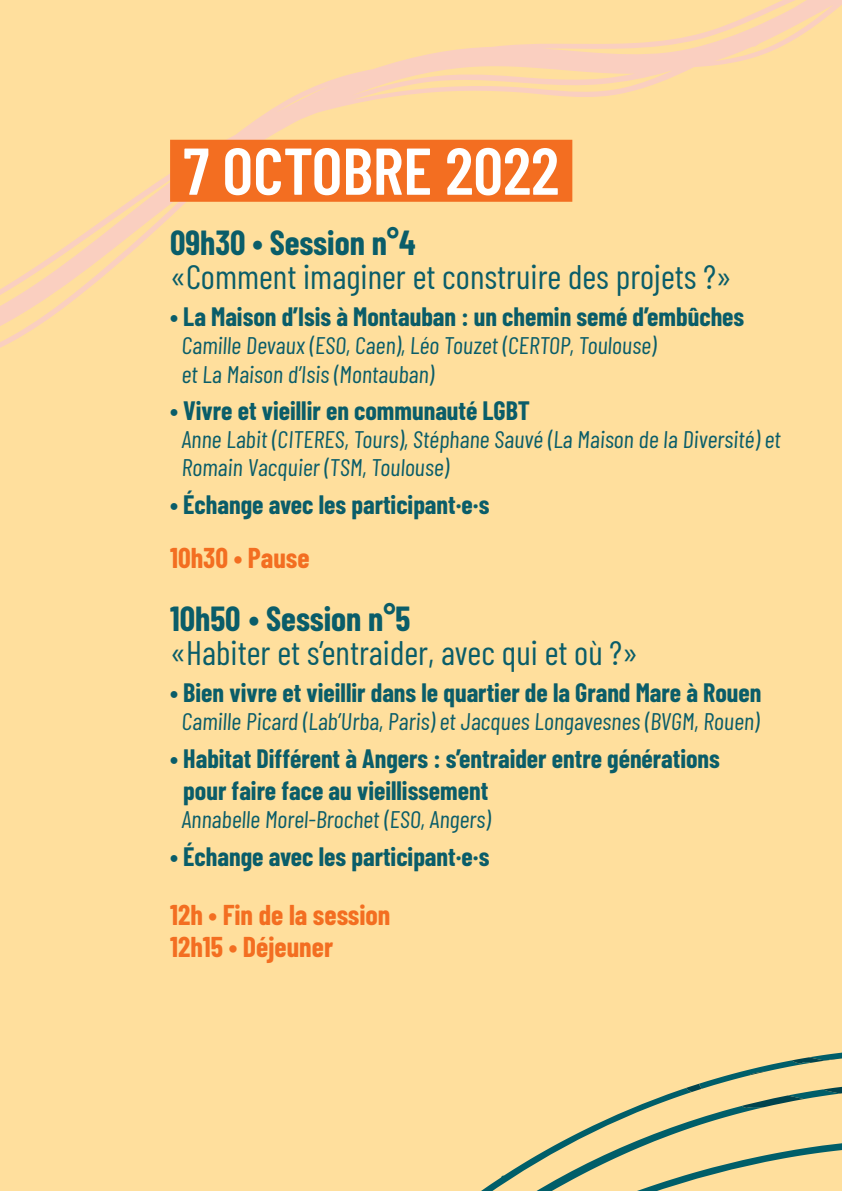
<style>
.page{position:relative;width:842px;height:1191px;background:#fff}
.page>*{position:absolute;margin:0;border:0;box-sizing:border-box;transform-origin:0 0}
.t1{font:600 66px "Barlow Condensed";color:#fff}
.t2{font:34px "Barlow Condensed";color:#0a5d69}
.t3{font:700 34px "Barlow Condensed";color:#0a5d69}
.t4{font:700 28px/32px "Barlow Condensed";color:#f36e21}
.t5{font:700 26px/32px "Barlow Condensed";color:#0a5d69}
.t6{font:24px/28px "Barlow Condensed";color:#0a5d69}
</style>
<div class="page">
<div style="left:0;top:360px;width:842px;height:831px;background:#ffdf9d"></div>
<svg style="left:323px;top:794px;width:22px;height:24px"></svg>
<svg style="left:326px;top:606px;width:23px;height:27px"></svg>
<svg style="left:66px;top:971px;width:24px;height:27px"></svg>
<svg style="left:79px;top:914px;width:49px;height:23px"></svg>
<svg style="left:117px;top:943px;width:10px;height:10px"></svg>
<svg style="left:92px;top:840px;width:8px;height:9px"></svg>
<svg style="left:118px;top:724px;width:25px;height:26px"></svg>
<svg style="left:169px;top:1100px;width:15px;height:13px"></svg>
<svg style="left:135px;top:500px;width:23px;height:22px"></svg>
<svg style="left:806px;top:581px;width:36px;height:22px"></svg>
<svg style="left:758px;top:806px;width:16px;height:16px"></svg>
<div style="left:741px;top:874px;width:7px;height:7px;background:#ffdf9d;border-radius:2px"></div>
<svg style="left:757px;top:761px;width:18px;height:22px"></svg>
<svg style="left:347px;top:695px;width:8px;height:11px"></svg>
<svg style="left:373px;top:789px;width:13px;height:11px"></svg>
<svg style="left:396px;top:665px;width:11px;height:10px"></svg>
<div style="left:381px;top:1023px;width:15px;height:15px;background:#ffdf9d;border-radius:7px"></div>
<svg style="left:714px;top:681px;width:21px;height:19px"></svg>
<svg style="left:682px;top:771px;width:5px;height:6px"></svg>
<svg style="left:552px;top:565px;width:10px;height:10px"></svg>
<svg style="left:570px;top:681px;width:30px;height:25px"></svg>
<svg style="left:429px;top:483px;width:9px;height:9px"></svg>
<svg style="left:425px;top:517px;width:25px;height:23px"></svg>
<div style="left:341px;top:360px;width:77px;height:39px;background:#ffdf9d"></div>
<svg style="left:530px;top:811px;width:25px;height:22px"></svg>
<svg style="left:294px;top:880px;width:16px;height:19px"></svg>
<svg style="left:254px;top:617px;width:32px;height:24px"></svg>
<svg style="left:236px;top:574px;width:28px;height:32px"></svg>
<div style="left:202px;top:405px;width:64px;height:88px;background:#ffdf9d"></div>
<svg style="left:219px;top:367px;width:17px;height:24px"></svg>
<svg style="left:212px;top:1008px;width:14px;height:13px"></svg>
<svg style="left:615px;top:641px;width:11px;height:13px"></svg>
<svg style="left:233px;top:985px;width:9px;height:10px"></svg>
<div style="left:681px;top:817px;width:49px;height:55px;background:#ffdf9d"></div>
<svg style="left:216px;top:523px;width:34px;height:43px"></svg>
<svg style="left:724px;top:486px;width:5px;height:4px"></svg>
<svg style="left:183px;top:523px;width:15px;height:14px"></svg>
<svg style="left:169px;top:585px;width:14px;height:10px"></svg>
<svg style="left:199px;top:576px;width:17px;height:17px"></svg>
<svg style="left:183px;top:480px;width:13px;height:16px"></svg>
<svg style="left:179px;top:992px;width:12px;height:13px"></svg>
<svg style="left:108px;top:564px;width:34px;height:31px"></svg>
<svg style="left:130px;top:666px;width:5px;height:5px"></svg>
<svg style="left:119px;top:617px;width:18px;height:19px"></svg>
<svg style="left:144px;top:547px;width:7px;height:8px"></svg>
<svg style="left:34px;top:1154px;width:1px;height:37px"></svg>
<svg style="left:117px;top:1005px;width:25px;height:25px"></svg>
<svg style="left:109px;top:869px;width:7px;height:8px"></svg>
<svg style="left:66px;top:955px;width:8px;height:8px"></svg>
<svg style="left:48px;top:1156px;width:20px;height:18px"></svg>
<svg style="left:93px;top:789px;width:15px;height:18px"></svg>
<svg style="left:81px;top:1045px;width:60px;height:25px"></svg>
<svg style="left:602px;top:607px;width:16px;height:16px"></svg>
<svg style="left:532px;top:648px;width:26px;height:20px"></svg>
<svg style="left:488px;top:856px;width:15px;height:16px"></svg>
<svg style="left:491px;top:786px;width:14px;height:14px"></svg>
<svg style="left:613px;top:849px;width:9px;height:8px"></svg>
<div style="left:598px;top:394px;width:14px;height:14px;background:#ffdf9d;border-radius:6px"></div>
<svg style="left:456px;top:531px;width:9px;height:11px"></svg>
<svg style="left:439px;top:677px;width:20px;height:19px"></svg>
<svg style="left:501px;top:670px;width:20px;height:23px"></svg>
<div style="left:473px;top:570px;width:68px;height:54px;background:#ffdf9d"></div>
<svg style="left:783px;top:501px;width:17px;height:16px"></svg>
<svg style="left:755px;top:456px;width:5px;height:4px"></svg>
<svg style="left:705px;top:714px;width:12px;height:13px"></svg>
<svg style="left:781px;top:730px;width:25px;height:35px"></svg>
<div style="left:759px;top:524px;width:13px;height:12px;background:#ffdf9d;border-radius:50%"></div>
<div style="left:650px;top:778px;width:17px;height:17px;background:#ffdf9d;border-radius:7px"></div>
<svg style="left:666px;top:578px;width:17px;height:14px"></svg>
<svg style="left:675px;top:454px;width:11px;height:12px"></svg>
<svg style="left:681px;top:787px;width:10px;height:12px"></svg>
<svg style="left:793px;top:638px;width:19px;height:16px"></svg>
<svg style="left:196px;top:648px;width:32px;height:27px"></svg>
<div style="left:273px;top:969px;width:58px;height:41px;background:#ffdf9d"></div>
<div style="left:195px;top:753px;width:54px;height:54px;background:#ffdf9d"></div>
<div style="left:298px;top:453px;width:21px;height:21px;background:#ffdf9d;border-radius:50%"></div>
<svg style="left:310px;top:1164px;width:11px;height:10px"></svg>
<svg style="left:270px;top:502px;width:12px;height:15px"></svg>
<div style="left:255px;top:749px;width:47px;height:48px;background:#ffdf9d"></div>
<svg style="left:164px;top:968px;width:9px;height:10px"></svg>
<svg style="left:207px;top:891px;width:4px;height:3px"></svg>
<svg style="left:172px;top:1124px;width:4px;height:4px"></svg>
<div style="left:198px;top:1051px;width:17px;height:15px;background:#ffdf9d;border-radius:7px"></div>
<svg style="left:187px;top:575px;width:5px;height:3px"></svg>
<svg style="left:397px;top:589px;width:12px;height:14px"></svg>
<svg style="left:395px;top:1108px;width:11px;height:12px"></svg>
<svg style="left:394px;top:943px;width:14px;height:15px"></svg>
<svg style="left:172px;top:1161px;width:39px;height:30px"></svg>
<div style="left:396px;top:1005px;width:9px;height:8px;background:#ffdf9d;border-radius:3px"></div>
<svg style="left:408px;top:986px;width:9px;height:15px"></svg>
<svg style="left:385px;top:855px;width:41px;height:34px"></svg>
<svg style="left:330px;top:1066px;width:4px;height:5px"></svg>
<svg style="left:378px;top:638px;width:14px;height:15px"></svg>
<svg style="left:376px;top:1043px;width:18px;height:20px"></svg>
<svg style="left:374px;top:899px;width:14px;height:14px"></svg>
<svg style="left:503px;top:747px;width:25px;height:25px"></svg>
<svg style="left:517px;top:722px;width:21px;height:17px"></svg>
<svg style="left:575px;top:454px;width:39px;height:21px"></svg>
<svg style="left:436px;top:441px;width:10px;height:8px"></svg>
<svg style="left:794px;top:791px;width:16px;height:17px"></svg>
<svg style="left:724px;top:633px;width:18px;height:16px"></svg>
<svg style="left:740px;top:718px;width:31px;height:37px"></svg>
<div style="left:301px;top:924px;width:52px;height:31px;background:#ffdf9d"></div>
<svg style="left:329px;top:1142px;width:14px;height:15px"></svg>
<svg style="left:234px;top:1152px;width:13px;height:14px"></svg>
<div style="left:219px;top:1084px;width:43px;height:49px;background:#ffdf9d"></div>
<div style="left:417px;top:879px;width:425px;height:312px;background:#ffdf9d"></div>
<svg style="left:674px;top:1050px;width:168px;height:66px;background:#d5c893"></svg>
<div style="left:572px;top:360px;width:270px;height:23px;background:#ffdf9d"></div>
<svg style="left:0;top:0;width:842px;height:360px;background:#fedd9f"></svg>
<div style="left:170px;top:140px;width:402px;height:62px;background:#f36e21"></div>
<h1 class="t1" style="left:183px;top:124px;width:377px">7 OCTOBRE 2022</h1>
<h2 class="t3" style="left:170px;top:218px;width:247px">09h30 • Session n°4</h2>
<h2 class="t2" style="left:170px;top:252px;width:563px">«Comment imaginer et construire des projets ?»</h2>
<p class="t5" style="left:170px;top:300px;width:576px">• La Maison d’Isis à Montauban : un chemin semé d’embûches</p>
<p class="t6" style="left:181px;top:330px;width:478px">Camille Devaux (ESO, Caen), Léo Touzet (CERTOP, Toulouse) et La Maison d’Isis (Montauban)</p>
<p class="t5" style="left:170px;top:393px;width:362px">• Vivre et vieillir en communauté LGBT</p>
<p class="t6" style="left:181px;top:424px;width:603px">Anne Labit (CITERES, Tours), Stéphane Sauvé (La Maison de la Diversité) et<br>Romain Vacquier (TSM, Toulouse)</p>
<p class="t5" style="left:170px;top:487px;width:321px">• Échange avec les participant·e·s</p>
<p class="t4" style="left:170px;top:540px;width:141px">10h30 • Pause</p>
<h2 class="t3" style="left:170px;top:594px;width:242px">10h50 • Session n°5</h2>
<h2 class="t2" style="left:170px;top:628px;width:470px">«Habiter et s’entraider, avec qui et où ?»</h2>
<p class="t5" style="left:170px;top:675px;width:593px">• Bien vivre et vieillir dans le quartier de la Grand Mare à Rouen</p>
<p class="t6" style="left:181px;top:706px;width:581px">Camille Picard (Lab’Urba, Paris) et Jacques Longavesnes (BVGM, Rouen)</p>
<p class="t5" style="left:183px;top:741px;width:538px;text-indent:-13px">• Habitat Différent à Angers : s’entraider entre générations pour faire face au vieillissement</p>
<p class="t6" style="left:181px;top:803px;width:313px">Annabelle Morel-Brochet (ESO, Angers)</p>
<p class="t5" style="left:170px;top:839px;width:321px">• Échange avec les participant·e·s</p>
<p class="t4" style="left:170px;top:897px;width:222px">12h • Fin de la session<br>12h15 • Déjeuner</p>
</div>
